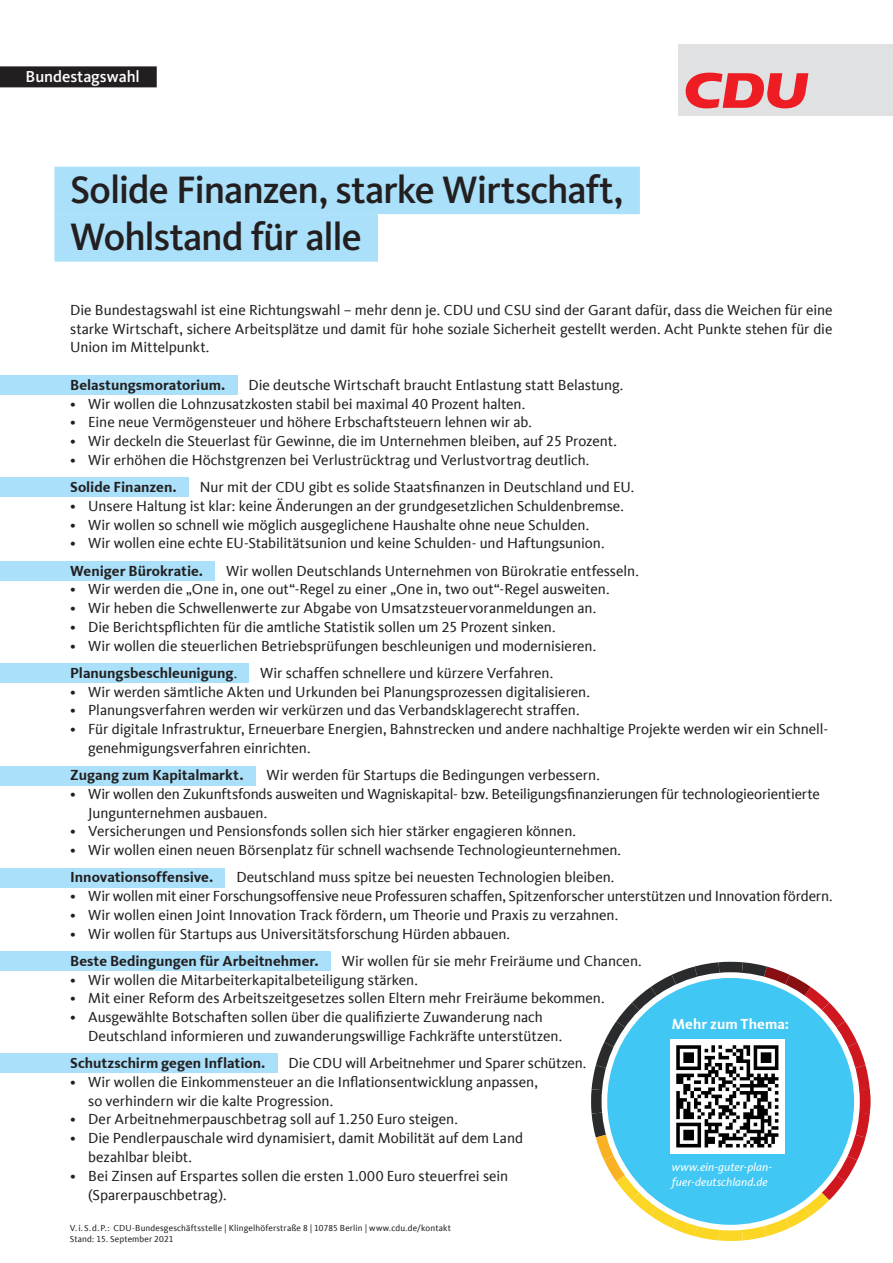
<style>
.page{position:relative;width:893px;height:1263px;background:#fff}
.page>*{position:absolute;margin:0;border:0;box-sizing:border-box;transform-origin:0 0}
.t1{font:500 39.6px/47.5px "CDU Kievit Tab";letter-spacing:-.03em;color:#231f20}
.t2{font:500 16.5px "CDU Kievit Tab";color:#fff}
.t3{font:15px/18.8px "CDU Kievit Tab";letter-spacing:-.005em;color:#231f20}
.t4{font:700 15px "CDU Kievit Tab";color:#231f20}
.t5{font:700 15px "CDU Kievit Tab";letter-spacing:.005em;color:#fff}
.t6{font:italic 12px/15px "CDU Kievit Tab";letter-spacing:.005em;color:#fff}
.t7{font:9px/10.8px "CDU Kievit Tab";letter-spacing:.015em;color:#231f20}
.s1{font-weight:700}
</style>
<div class="page">
<div style="left:0;top:375px;width:237px;height:20px;background:#aae0f9"></div>
<div style="left:0;top:477px;width:188px;height:20px;background:#aae0f9"></div>
<div style="left:0;top:561px;width:215px;height:20px;background:#aae0f9"></div>
<div style="left:0;top:663px;width:249px;height:20px;background:#aae0f9"></div>
<div style="left:0;top:766px;width:255px;height:19px;background:#aae0f9"></div>
<div style="left:0;top:868px;width:225px;height:20px;background:#aae0f9"></div>
<div style="left:0;top:952px;width:330px;height:19px;background:#aae0f9"></div>
<div style="left:0;top:1054px;width:277px;height:19px;background:#aae0f9"></div>
<div style="left:54px;top:167px;width:586px;height:47px;background:#aae0f9"></div>
<div style="left:54px;top:214px;width:324px;height:48px;background:#aae0f9"></div>
<div style="left:0;top:66px;width:157px;height:21px;background:#231f20"></div>
<svg style="left:591px;top:962px;width:279px;height:279px"></svg>
<div style="left:602px;top:972px;width:258px;height:258px;background:#fff;border-radius:50%"></div>
<div style="left:607px;top:978px;width:247px;height:247px;background:#40c7f4;border-radius:50%"></div>
<div style="left:670px;top:1039px;width:114px;height:115px;background:#fff"></div>
<img style="left:676px;top:1045px;width:103px;height:103px">
<div style="left:678px;top:44px;width:215px;height:71px;background:#e0e1e3"></div>
<svg style="left:685px;top:73px;width:123px;height:35px"></svg>
<p class="t2" style="left:26px;top:67px;width:116px">Bundestagswahl</p>
<h1 class="t1" style="left:70px;top:166px;width:555px">Solide Finanzen, starke Wirtschaft,<br>Wohlstand für alle</h1>
<p class="t3" style="left:70px;top:301px;width:764px;text-align:justify">Die Bundestagswahl ist eine Richtungswahl – mehr denn je. CDU und CSU sind der Garant dafür, dass die Weichen für eine starke Wirtschaft, sichere Arbeitsplätze und damit für hohe soziale Sicherheit gestellt werden. Acht Punkte stehen für die Union im Mittelpunkt.</p>
<p class="t4" style="left:70px;top:376px;width:157px">Belastungsmoratorium.</p>
<p class="t3" style="left:248px;top:376px;width:376px">Die deutsche Wirtschaft braucht Entlastung statt Belastung.</p>
<p class="t3" style="left:70px;top:394px;width:457px">• Wir wollen die Lohnzusatzkosten stabil bei maximal 40 Prozent halten.</p>
<p class="t3" style="left:70px;top:413px;width:463px">• Eine neue Vermögensteuer und höhere Erbschaftsteuern lehnen wir ab.</p>
<p class="t3" style="left:70px;top:432px;width:548px">• Wir deckeln die Steuerlast für Gewinne, die im Unternehmen bleiben, auf 25 Prozent.</p>
<p class="t3" style="left:70px;top:451px;width:521px">• Wir erhöhen die Höchstgrenzen bei Verlustrücktrag und Verlustvortrag deutlich.</p>
<p class="t4" style="left:70px;top:478px;width:108px">Solide Finanzen.</p>
<p class="t3" style="left:200px;top:478px;width:436px">Nur mit der CDU gibt es solide Staatsfinanzen in Deutschland und EU.</p>
<p class="t3" style="left:70px;top:497px;width:555px">• Unsere Haltung ist klar: keine Änderungen an der grundgesetzlichen Schuldenbremse.</p>
<p class="t3" style="left:70px;top:515px;width:520px">• Wir wollen so schnell wie möglich ausgeglichene Haushalte ohne neue Schulden.</p>
<p class="t3" style="left:70px;top:534px;width:536px">• Wir wollen eine echte EU-Stabilitätsunion und keine Schulden- und Haftungsunion.</p>
<p class="t4" style="left:70px;top:562px;width:135px">Weniger Bürokratie.</p>
<p class="t3" style="left:226px;top:561px;width:414px">Wir wollen Deutschlands Unternehmen von Bürokratie entfesseln.</p>
<p class="t3" style="left:70px;top:580px;width:541px">• Wir werden die „One in, one out“-Regel zu einer „One in, two out“-Regel ausweiten.</p>
<p class="t3" style="left:70px;top:599px;width:528px">• Wir heben die Schwellenwerte zur Abgabe von Umsatzsteuervoranmeldungen an.</p>
<p class="t3" style="left:70px;top:618px;width:487px">• Die Berichtspflichten für die amtliche Statistik sollen um 25 Prozent sinken.</p>
<p class="t3" style="left:70px;top:632px;width:528px;line-height:27.3px">• Wir wollen die steuerlichen Betriebsprüfungen beschleunigen und modernisieren.<br><span class="s1">Planungsbeschleunigung</span>.</p>
<p class="t3" style="left:260px;top:664px;width:294px">Wir schaffen schnellere und kürzere Verfahren.</p>
<p class="t3" style="left:70px;top:682px;width:521px">• Wir werden sämtliche Akten und Urkunden bei Planungsprozessen digitalisieren.</p>
<p class="t3" style="left:70px;top:701px;width:511px">• Planungsverfahren werden wir verkürzen und das Verbandsklagerecht straffen.</p>
<p class="t3" style="left:88px;top:720px;width:742px;text-indent:-18px">• Für digitale Infrastruktur, Erneuerbare Energien, Bahnstrecken und andere nachhaltige Projekte werden wir ein Schnell&shy;genehmigungsverfahren einrichten.</p>
<p class="t4" style="left:70px;top:766px;width:175px">Zugang zum Kapitalmarkt.</p>
<p class="t3" style="left:267px;top:766px;width:335px">Wir werden für Startups die Bedingungen verbessern.</p>
<p class="t3" style="left:88px;top:785px;width:733px;text-indent:-18px">• Wir wollen den Zukunftsfonds ausweiten und Wagniskapital- bzw. Beteiligungsfinanzierungen für technologieorientierte<br>Jungunternehmen ausbauen.</p>
<p class="t3" style="left:70px;top:822px;width:507px">• Versicherungen und Pensionsfonds sollen sich hier stärker engagieren können.</p>
<p class="t3" style="left:70px;top:841px;width:552px">• Wir wollen einen neuen Börsenplatz für schnell wachsende Technologieunternehmen.</p>
<p class="t4" style="left:70px;top:869px;width:145px">Innovationsoffensive.</p>
<p class="t3" style="left:236px;top:868px;width:380px">Deutschland muss spitze bei neuesten Technologien bleiben.</p>
<p class="t3" style="left:70px;top:887px;width:764px">• Wir wollen mit einer Forschungsoffensive neue Professuren schaffen, Spitzenforscher unterstützen und Innovation fördern.</p>
<p class="t3" style="left:70px;top:906px;width:550px">• Wir wollen einen Joint Innovation Track fördern, um Theorie und Praxis zu verzahnen.</p>
<p class="t3" style="left:70px;top:924px;width:441px">• Wir wollen für Startups aus Universitätsforschung Hürden abbauen.</p>
<p class="t4" style="left:70px;top:952px;width:250px">Beste Bedingungen für Arbeitnehmer.</p>
<p class="t3" style="left:342px;top:952px;width:301px">Wir wollen für sie mehr Freiräume und Chancen.</p>
<p class="t3" style="left:70px;top:970px;width:349px">• Wir wollen die Mitarbeiterkapitalbeteiligung stärken.</p>
<p class="t3" style="left:70px;top:989px;width:536px">• Mit einer Reform des Arbeitszeitgesetzes sollen Eltern mehr Freiräume bekommen.</p>
<p class="t3" style="left:88px;top:1008px;width:476px;text-indent:-18px">• Ausgewählte Botschaften sollen über die qualifizierte Zuwanderung nach<br>Deutschland informieren und zuwanderungswillige Fachkräfte unterstützen.</p>
<p class="t4" style="left:70px;top:1054px;width:197px">Schutzschirm gegen Inflation.</p>
<p class="t3" style="left:289px;top:1054px;width:299px">Die CDU will Arbeitnehmer und Sparer schützen.</p>
<p class="t3" style="left:88px;top:1073px;width:451px;text-indent:-18px">• Wir wollen die Einkommensteuer an die Inflationsentwicklung anpassen, so verhindern wir die kalte Progression.</p>
<p class="t3" style="left:70px;top:1110px;width:389px">• Der Arbeitnehmerpauschbetrag soll auf 1.250 Euro steigen.</p>
<p class="t3" style="left:88px;top:1129px;width:436px;text-indent:-18px">• Die Pendlerpauschale wird dynamisiert, damit Mobilität auf dem Land bezahlbar bleibt.</p>
<p class="t3" style="left:88px;top:1166px;width:422px;text-indent:-18px">• Bei Zinsen auf Erspartes sollen die ersten 1.000 Euro steuerfrei sein (Sparerpauschbetrag).</p>
<p class="t5" style="left:672px;top:1015px;width:119px">Mehr zum Thema:</p>
<p class="t6" style="left:672px;top:1159px;width:102px">www.ein-guter-plan&shy;fuer-deutschland.de</p>
<p class="t7" style="left:70px;top:1222px;width:383px">V.i.S.d.P.: CDU-Bundesgeschäftsstelle | Klingelhöferstraße 8 | 10785 Berlin | www.cdu.de/kontakt<br>Stand: 15. September 2021</p>
</div>
